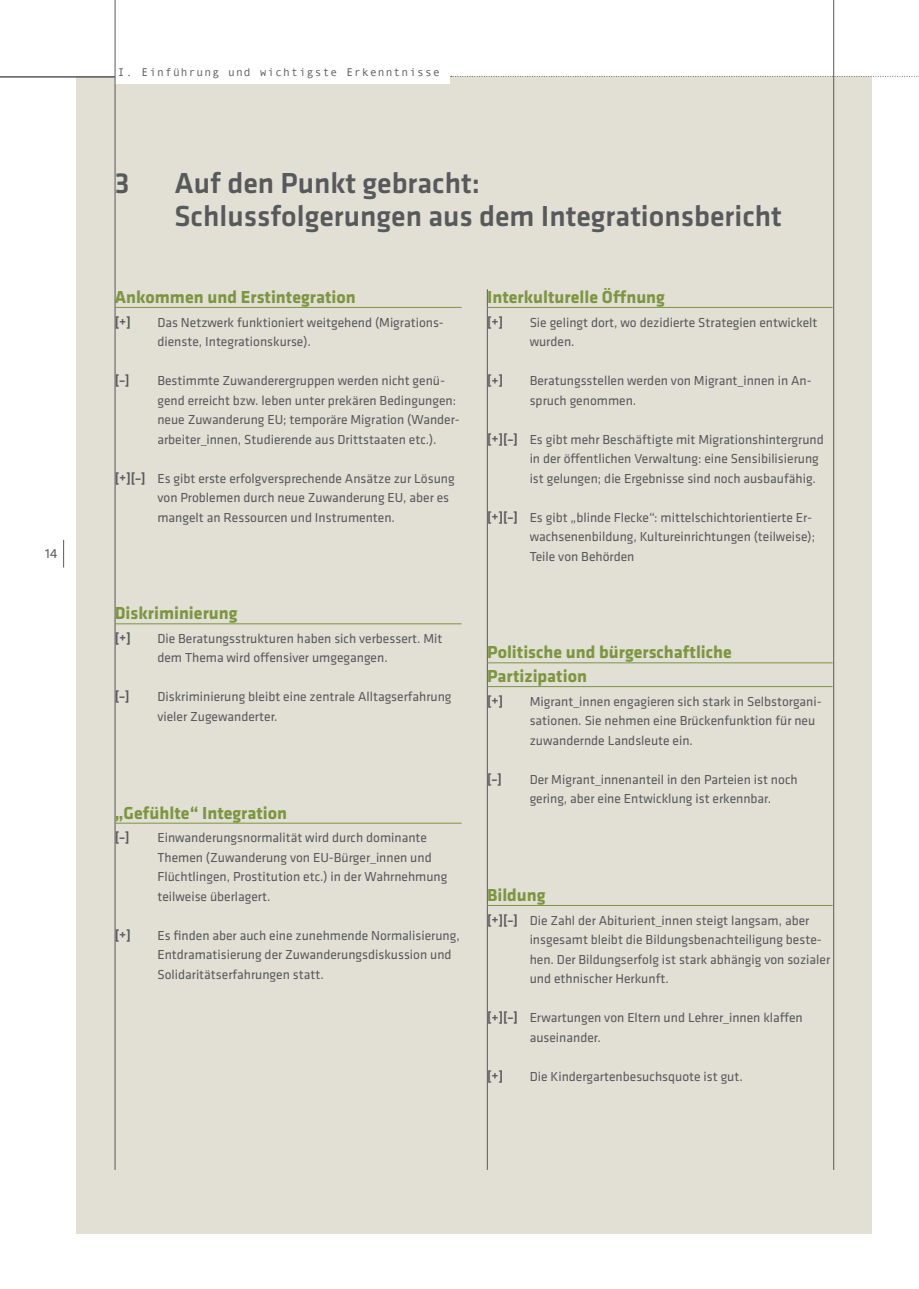
<style>
.page{position:relative;width:919px;height:1289px;background:#fff}
.page>*{position:absolute;margin:0;border:0;box-sizing:border-box;transform-origin:0 0}
.t1{font:500 30px/33px "Klavika Basic";color:#58595b}
.t2{font:700 18px/23.7px "Klavika Basic";color:#7c9640}
.t3{font:13.5px/19.5px "Klavika Basic";color:#58595b}
.t4{font:500 13.5px "Klavika Basic";color:#58595b}
.t5{font:11.25px "Andale Mono";letter-spacing:.1em;color:#58595b}
.s1{font-weight:500}
</style>
<div class="page">
<div style="left:77px;top:77px;width:795px;height:1156px;background:#e2dfd5"></div>
<div style="left:115px;top:66px;width:334px;height:18px;background:#fff"></div>
<svg style="left:451px;top:76px;width:467px;height:1px"></svg>
<hr style="left:0;top:76px;width:115px;height:2px;background:#58595b">
<hr style="left:115px;top:0;width:1px;height:1169px;background:#58595b">
<hr style="left:833px;top:0;width:1px;height:1169px;background:#58595b">
<hr style="left:487px;top:289px;width:1px;height:880px;background:#58595b">
<svg style="left:63px;top:540px;width:1px;height:27px"></svg>
<hr style="left:115px;top:307px;width:346px;height:1px;background:#7c9640">
<hr style="left:115px;top:623px;width:346px;height:1px;background:#7c9640">
<hr style="left:115px;top:822px;width:346px;height:1px;background:#7c9640">
<hr style="left:487px;top:307px;width:345px;height:1px;background:#7c9640">
<hr style="left:487px;top:662px;width:345px;height:1px;background:#7c9640">
<hr style="left:487px;top:686px;width:345px;height:1px;background:#7c9640">
<hr style="left:487px;top:905px;width:345px;height:1px;background:#7c9640">
<p class="t3" style="left:45px;top:545px;width:14px">14</p>
<p class="t5" style="left:118px;top:66px;width:323px">I. Einführung und wichtigste Erkenntnisse</p>
<h1 class="t1" style="left:115px;top:169px;width:16px">3</h1>
<h1 class="t1" style="left:174px;top:169px;width:609px">Auf den Punkt gebracht:<br>Schlussfolgerungen aus dem Integrationsbericht</h1>
<h2 class="t2" style="left:115px;top:286px;width:242px">Ankommen und Erstintegration</h2>
<p class="t4" style="left:115px;top:317px;width:17px">[+]</p>
<p class="t3" style="left:157px;top:313px;width:288px">Das Netzwerk funktioniert weitgehend (Migrations&shy;dienste, Integrationskurse).</p>
<p class="t4" style="left:115px;top:375px;width:16px">[–]</p>
<p class="t3" style="left:157px;top:372px;width:304px">Bestimmte Zuwanderergruppen werden nicht genü&shy;gend erreicht bzw. leben unter prekären Bedingungen: neue Zuwanderung EU; temporäre Migration (Wander&shy;arbeiter_innen, Studierende aus Drittstaaten etc.).</p>
<p class="t3" style="left:157px;top:469px;width:299px;text-indent:-43px"><span class="s1">[+][–]</span> Es gibt erste erfolgversprechende Ansätze zur Lösung von Problemen durch neue Zuwanderung EU, aber es mangelt an Ressourcen und Instrumenten.</p>
<h2 class="t2" style="left:115px;top:603px;width:124px">Diskriminierung</h2>
<p class="t4" style="left:115px;top:633px;width:17px">[+]</p>
<p class="t3" style="left:157px;top:630px;width:286px">Die Beratungsstrukturen haben sich verbessert. Mit dem Thema wird offensiver umgegangen.</p>
<p class="t4" style="left:115px;top:692px;width:16px">[–]</p>
<p class="t3" style="left:157px;top:688px;width:295px">Diskriminierung bleibt eine zentrale Alltagserfahrung vieler Zugewanderter.</p>
<h2 class="t2" style="left:115px;top:802px;width:174px">„Gefühlte“ Integration</h2>
<p class="t4" style="left:115px;top:832px;width:16px">[–]</p>
<p class="t3" style="left:157px;top:829px;width:291px">Einwanderungsnormalität wird durch dominante Themen (Zuwanderung von EU-Bürger_innen und Flüchtlingen, Prostitution etc.) in der Wahrnehmung teilweise überlagert.</p>
<p class="t4" style="left:115px;top:930px;width:17px">[+]</p>
<p class="t3" style="left:157px;top:927px;width:304px">Es finden aber auch eine zunehmende Normalisierung,<br>Entdramatisierung der Zuwanderungsdiskussion und<br>Solidaritätserfahrungen statt.</p>
<h2 class="t2" style="left:487px;top:286px;width:179px">Interkulturelle Öffnung</h2>
<p class="t4" style="left:487px;top:317px;width:17px">[+]</p>
<p class="t3" style="left:529px;top:313px;width:289px">Sie gelingt dort, wo dezidierte Strategien entwickelt wurden.</p>
<p class="t4" style="left:487px;top:375px;width:17px">[+]</p>
<p class="t3" style="left:529px;top:372px;width:283px">Beratungsstellen werden von Migrant_innen in An&shy;spruch genommen.</p>
<p class="t3" style="left:529px;top:430px;width:295px;text-indent:-43px"><span class="s1">[+][–]</span> Es gibt mehr Beschäftigte mit Migrationshintergrund in der öffentlichen Verwaltung: eine Sensibilisierung ist gelungen; die Ergebnisse sind noch ausbaufähig.</p>
<p class="t3" style="left:529px;top:508px;width:287px;text-indent:-43px"><span class="s1">[+][–]</span> Es gibt „blinde Flecke“: mittelschichtorientierte Er&shy;wachsenenbildung, Kultureinrichtungen (teilweise);<br>Teile von Behörden</p>
<h2 class="t2" style="left:487px;top:642px;width:246px">Politische und bürgerschaftliche<br>Partizipation</h2>
<p class="t4" style="left:487px;top:696px;width:17px">[+]</p>
<p class="t3" style="left:529px;top:693px;width:293px">Migrant_innen engagieren sich stark in Selbstorgani&shy;sationen. Sie nehmen eine Brückenfunktion für neu zuwandernde Landsleute ein.</p>
<p class="t4" style="left:487px;top:774px;width:16px">[–]</p>
<p class="t3" style="left:529px;top:771px;width:269px">Der Migrant_innenanteil in den Parteien ist noch gering, aber eine Entwicklung ist erkennbar.</p>
<h2 class="t2" style="left:487px;top:884px;width:60px">Bildung</h2>
<p class="t3" style="left:529px;top:911px;width:302px;text-indent:-43px"><span class="s1">[+][–]</span> Die Zahl der Abiturient_innen steigt langsam, aber insgesamt bleibt die Bildungsbenachteiligung beste&shy;hen. Der Bildungserfolg ist stark abhängig von sozialer und ethnischer Herkunft.</p>
<p class="t3" style="left:529px;top:1009px;width:274px;text-indent:-43px"><span class="s1">[+][–]</span> Erwartungen von Eltern und Lehrer_innen klaffen auseinander.</p>
<p class="t4" style="left:487px;top:1071px;width:17px">[+]</p>
<p class="t3" style="left:529px;top:1067px;width:215px">Die Kindergartenbesuchsquote ist gut.</p>
</div>
